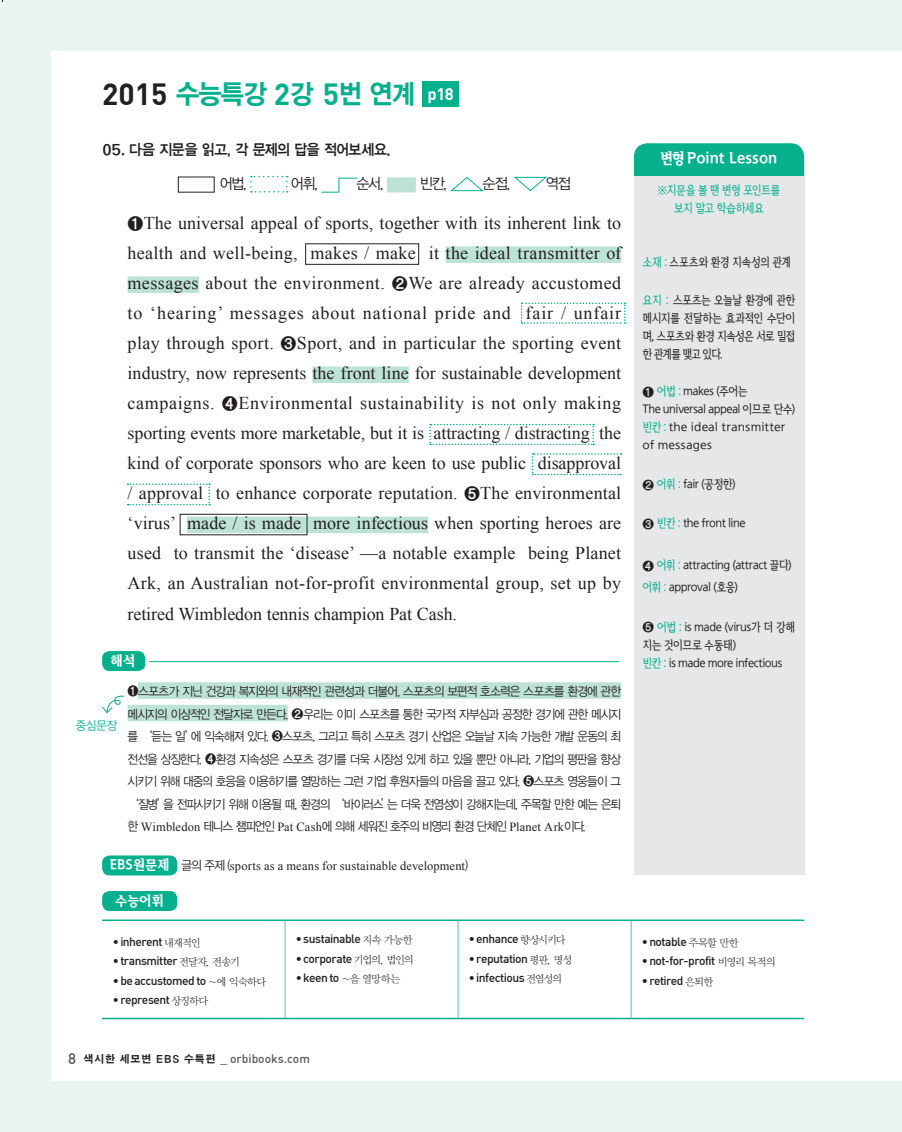
<style>
.page{position:relative;width:902px;height:1132px;background:#fff}
.page>*{position:absolute;margin:0;border:0;box-sizing:border-box;transform-origin:0 0}
.t1{font:27px "YDIYGO350";letter-spacing:-.03em;color:#05b08d;scale:.93 1}
.t2{font:18px/30px "Times New Roman";letter-spacing:-.005em;color:#231f20;text-align:justify}
.t3{font:15px "YDIYGO340";letter-spacing:-.03em;color:#231f20;scale:.93 1}
.t4{font:15px "YDIYGO320";letter-spacing:-.095em;color:#231f20;scale:.95 1}
.t5{font:15px "Rix Vita B";letter-spacing:.005em;color:#fff;scale:.93 1}
.t6{font:13.5px "Rix Vita B";color:#fff}
.t7{font:12.45px/22.5px "YDIYGO320";letter-spacing:-.085em;color:#231f20;text-align:justify;scale:.93 1}
.t8{font:12.45px "Times New Roman";letter-spacing:.01em;color:#231f20}
.t9{font:12px "Dinmed";letter-spacing:-.04em;color:#231f20}
.t10{font:12px/18px "Rix Vita L";letter-spacing:-.05em;color:#231f20;scale:.93 1}
.t11{font:12px/18px "Rix Vita L";letter-spacing:-.02em;color:#231f20;scale:.93 1}
.t12{font:12px "Dinmed";color:#57585a}
.t13{font:12px/18px "Rix Vita L";letter-spacing:-.065em;color:#05b08d;text-align:center;scale:.93 1}
.t14{font:12px "YDIYGO320";color:#05b08d;scale:.93 1}
.s1{font-family:"DIN";font-weight:700;font-size:30px;color:#231f20}
.s2{font-family:"DIN";font-weight:700;font-size:30px}
.s3{font-family:"DIN";font-weight:700;font-size:16.5px;color:#fff}
.s4{font-family:"SM3 K Gothic"}
.s5{font-family:"HCR Batang";font-weight:700;font-size:16.5px}
.s6{font-family:"HCR Batang";font-weight:700}
.s7{font-family:"Times New Roman"}
.s8{font-family:"Rix Vita B";font-size:13.5px;color:#fff}
.s9{font-family:"YDIYGO320"}
.s10{font-family:"YDIY Mj O320";font-size:10.5px}
.s11{font-size:15px}
.s12{font-family:"SM3 K Gothic";font-size:10.5px;color:#231f20}
.s13{color:#05b08d}
</style>
<div class="page">
<div style="left:889px;top:0;width:12px;height:1131px;background:#e7f4f0"></div>
<div style="left:0;top:0;width:889px;height:1131px;background:#e7f4f0"></div>
<div style="left:51px;top:51px;width:838px;height:1029px;background:#fff"></div>
<div style="left:889px;top:51px;width:12px;height:1029px;background:#fff"></div>
<div style="left:387px;top:177px;width:29px;height:15px;background:#bde2d6"></div>
<div style="left:445px;top:246px;width:176px;height:17px;background:#bde2d6"></div>
<div style="left:128px;top:276px;width:71px;height:17px;background:#bde2d6"></div>
<div style="left:312px;top:366px;width:97px;height:17px;background:#bde2d6"></div>
<div style="left:187px;top:516px;width:97px;height:17px;background:#bde2d6"></div>
<div style="left:284px;top:516px;width:144px;height:17px;background:#bde2d6"></div>
<div style="left:138px;top:682px;width:483px;height:16px;background:#bde2d6"></div>
<div style="left:128px;top:704px;width:160px;height:17px;background:#bde2d6"></div>
<svg style="left:250px;top:176px;width:38px;height:16px"></svg>
<svg style="left:321px;top:177px;width:37px;height:16px"></svg>
<svg style="left:450px;top:177px;width:34px;height:14px"></svg>
<svg style="left:513px;top:176px;width:34px;height:15px"></svg>
<div style="left:102px;top:650px;width:43px;height:20px;background:#05b08d;border-radius:8px"></div>
<hr style="left:149px;top:661px;width:470px;height:1px;background:#05b08d">
<div style="left:102px;top:855px;width:75px;height:20px;background:#05b08d;border-radius:8px"></div>
<div style="left:102px;top:890px;width:75px;height:20px;background:#05b08d;border-radius:8px"></div>
<hr style="left:102px;top:919px;width:183px;height:1px;background:#05b08d">
<hr style="left:285px;top:919px;width:173px;height:1px;background:#05b08d">
<hr style="left:458px;top:919px;width:173px;height:1px;background:#05b08d">
<hr style="left:631px;top:919px;width:173px;height:1px;background:#05b08d">
<hr style="left:102px;top:1017px;width:183px;height:1px;background:#05b08d">
<hr style="left:285px;top:1017px;width:173px;height:1px;background:#05b08d">
<hr style="left:458px;top:1017px;width:173px;height:1px;background:#05b08d">
<hr style="left:631px;top:1017px;width:173px;height:1px;background:#05b08d">
<hr style="left:284px;top:920px;width:1px;height:97px;background:#5fc3aa">
<hr style="left:457px;top:920px;width:1px;height:97px;background:#5fc3aa">
<hr style="left:630px;top:920px;width:1px;height:97px;background:#5fc3aa">
<svg style="left:520px;top:302px;width:105px;height:21px"></svg>
<svg style="left:429px;top:423px;width:165px;height:22px"></svg>
<div style="left:180px;top:513px;width:127px;height:22px;border:1px solid #231f20"></div>
<div style="left:634px;top:176px;width:170px;height:698px;background:#e6e7e9"></div>
<div style="left:422px;top:82px;width:37px;height:25px;background:#05b08d"></div>
<div style="left:634px;top:143px;width:170px;height:33px;background:#05b08d"></div>
<svg style="left:102px;top:695px;width:22px;height:18px"></svg>
<svg style="left:531px;top:453px;width:90px;height:22px"></svg>
<svg style="left:127px;top:483px;width:83px;height:22px"></svg>
<h1 class="t1" style="left:102px;top:80px;width:379px"><span class="s1">2015</span> 수능특강 <span class="s2">2</span>강 <span class="s2">5</span>번 연계 <span class="s3">p18</span></h1>
<p class="t3" style="left:102px;top:141px;width:312px"><span class="s4">05.</span> 다음 지문을 읽고, 각 문제의 답을 적어보세요.</p>
<p class="t4" style="left:220px;top:175px;width:30px">어법,</p>
<p class="t4" style="left:291px;top:175px;width:30px">어휘,</p>
<p class="t4" style="left:356px;top:175px;width:30px">순서,</p>
<p class="t4" style="left:420px;top:175px;width:30px">빈칸,</p>
<p class="t4" style="left:482px;top:175px;width:31px">순접,</p>
<p class="t4" style="left:546px;top:175px;width:28px">역접</p>
<p class="t2" style="left:127px;top:208px;width:495px"><span class="s5">➊</span>The universal appeal of sports, together with its inherent link to health and well-being, makes / make it the ideal transmitter of messages about the environment. <span class="s5">➋</span>We are already accustomed to ‘hearing’ messages about national pride and fair / unfair play through sport. <span class="s5">➌</span>Sport, and in particular the sporting event industry, now represents the front line for sustainable development campaigns. <span class="s5">➍</span>Environmental sustainability is not only making sporting events more marketable, but it is attracting / distracting the kind of corporate sponsors who are keen to use public disapproval / approval to enhance corporate reputation. <span class="s5">➎</span>The environmental ‘virus’ made / is made more infectious when sporting heroes are used to transmit the ‘disease’ —a notable example being Planet Ark, an Australian not-for-profit environmental group, set up by retired Wimbledon tennis champion Pat Cash.</p>
<p class="t6" style="left:111px;top:652px;width:26px">해석</p>
<p class="t7" style="left:128px;top:680px;width:532px"><span class="s6">➊</span>스포츠가 지닌 건강과 복지와의 내재적인 관련성과 더불어, 스포츠의 보편적 호소력은 스포츠를 환경에 관한 메시지의 이상적인 전달자로 만든다. <span class="s6">➋</span>우리는 이미 스포츠를 통한 국가적 자부심과 공정한 경기에 관한 메시지 를 ‘듣는 일’에 익숙해져 있다. <span class="s6">➌</span>스포츠, 그리고 특히 스포츠 경기 산업은 오늘날 지속 가능한 개발 운동의 최 전선을 상징한다. <span class="s6">➍</span>환경 지속성은 스포츠 경기를 더욱 시장성 있게 하고 있을 뿐만 아니라, 기업의 평판을 향상 시키기 위해 대중의 호응을 이용하기를 열망하는 그런 기업 후원자들의 마음을 끌고 있다. <span class="s6">➎</span>스포츠 영웅들이 그 ‘질병’을 전파시키기 위해 이용될 때, 환경의 ‘바이러스’는 더욱 전염성이 강해지는데, 주목할 만한 예는 은퇴 한 <span class="s7">Wimbledon</span> 테니스 챔피언인 <span class="s7">Pat Cash</span>에 의해 세워진 호주의 비영리 환경 단체인 <span class="s7">Planet Ark</span>이다.</p>
<p class="t8" style="left:110px;top:856px;width:360px"><span class="s8">EBS원문제</span> <span class="s9">글의 주제 (</span>sports as a means for sustainable development<span class="s9">)</span></p>
<p class="t6" style="left:115px;top:892px;width:50px">수능어휘</p>
<p class="t9" style="left:113px;top:933px;width:89px">• inherent <span class="s10">내재적인</span></p>
<p class="t9" style="left:113px;top:952px;width:129px">• transmitter <span class="s10">전달자, 전송기</span></p>
<p class="t9" style="left:113px;top:972px;width:155px">• be accustomed to <span class="s10">~에 익숙하다</span></p>
<p class="t9" style="left:113px;top:991px;width:97px">• represent <span class="s10">상징하다</span></p>
<p class="t14" style="left:76px;top:718px;width:46px">중심문장</p>
<p class="t9" style="left:296px;top:931px;width:118px">• sustainable <span class="s10">지속 가능한</span></p>
<p class="t9" style="left:296px;top:950px;width:120px">• corporate <span class="s10">기업의, 법인의</span></p>
<p class="t9" style="left:296px;top:970px;width:106px">• keen to <span class="s10">~을 열망하는</span></p>
<p class="t9" style="left:468px;top:931px;width:99px">• enhance <span class="s10">향상시키다</span></p>
<p class="t9" style="left:468px;top:950px;width:105px">• reputation <span class="s10">평판, 명성</span></p>
<p class="t9" style="left:468px;top:970px;width:95px">• infectious <span class="s10">전염성의</span></p>
<p class="t12" style="left:68px;top:1050px;width:243px"><span class="s11">8</span> <span class="s12">색시한 세모변 EBS 수특편</span> _ orbibooks.com</p>
<p class="t5" style="left:660px;top:150px;width:127px">변형 Point Lesson</p>
<p class="t13" style="left:657px;top:181px;width:134px">※지문을 볼 땐 변형 포인트를 보지 말고 학습하세요</p>
<p class="t10" style="left:642px;top:253px;width:161px"><span class="s13">소재 :</span> 스포츠와 환경 지속성의 관계</p>
<p class="t10" style="left:642px;top:291px;width:166px;text-align:justify"><span class="s13">요지 :</span> 스포츠는 오늘날 환경에 관한 메시지를 전달하는 효과적인 수단이 며, 스포츠와 환경 지속성은 서로 밀접 한 관계를 맺고 있다.</p>
<p class="t11" style="left:642px;top:382px;width:166px"><span class="s6">➊</span> <span class="s13">어법 :</span> makes (주어는<br>The universal appeal 이므로 단수) <span class="s13">빈칸 :</span> the ideal transmitter of messages</p>
<p class="t10" style="left:642px;top:475px;width:102px"><span class="s6">➋</span> <span class="s13">어휘 :</span> fair (공정한)</p>
<p class="t10" style="left:642px;top:514px;width:112px"><span class="s6">➌</span> <span class="s13">빈칸 :</span> the front line</p>
<p class="t10" style="left:642px;top:554px;width:162px;line-height:21.6px"><span class="s6">➍</span> <span class="s13">어휘 :</span> attracting (attract 끌다) <span class="s13">어휘 :</span> approval (호응)</p>
<p class="t10" style="left:642px;top:617px;width:166px"><span class="s6">➎</span> <span class="s13">어법 :</span> is made (virus가 더 강해 지는 것이므로 수동태)<br><span class="s13">빈칸 :</span> is made more infectious</p>
<p class="t9" style="left:641px;top:933px;width:98px">• notable <span class="s10">주목할 만한</span></p>
<p class="t9" style="left:641px;top:952px;width:135px">• not-for-profit <span class="s10">비영리 목적의</span></p>
<p class="t9" style="left:641px;top:972px;width:73px">• retired <span class="s10">은퇴한</span></p>
</div>
